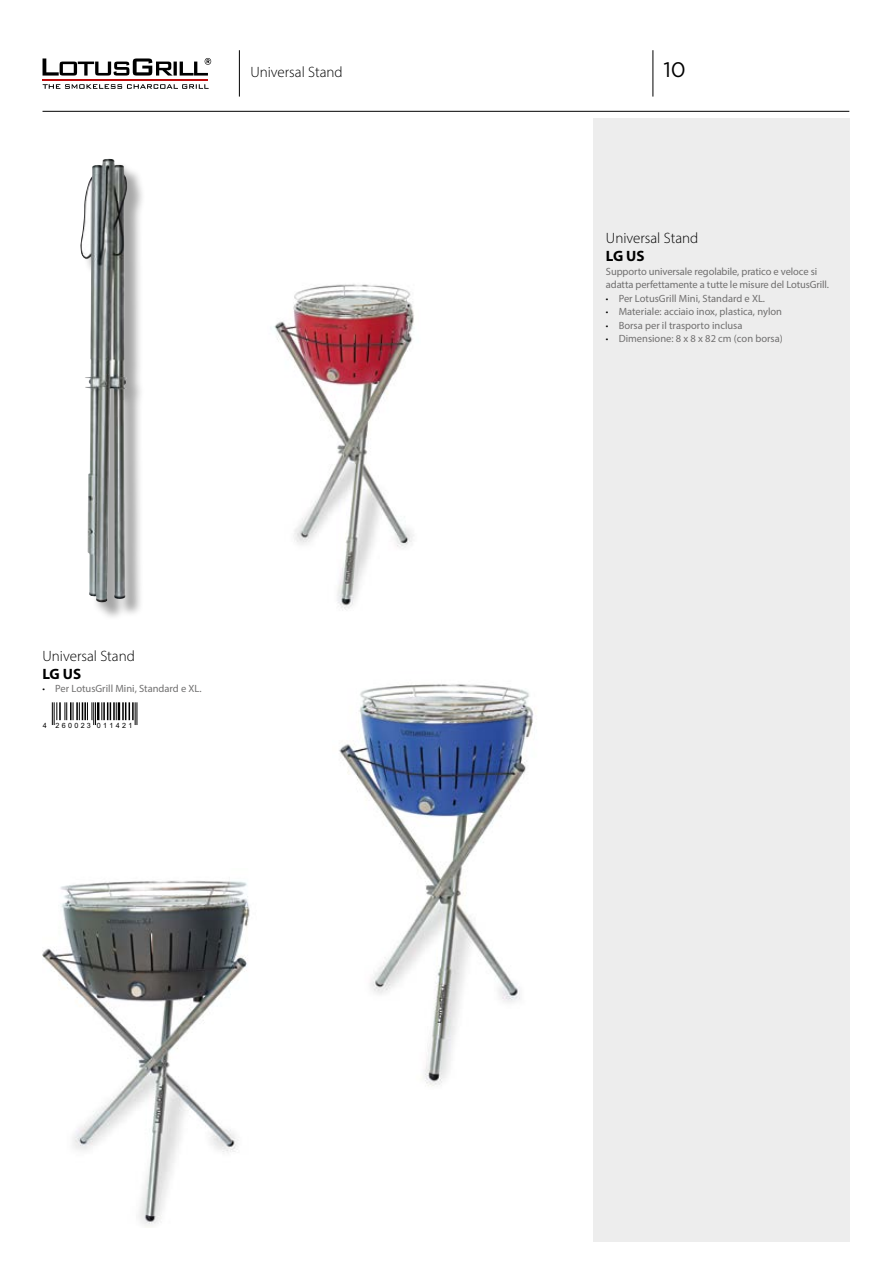
<style>
.page{position:relative;width:893px;height:1263px;background:#fff}
.page>*{position:absolute;margin:0;border:0;box-sizing:border-box;transform-origin:0 0}
.t1{font:21px "Gotham";color:#000}
.t2{font:300 15px "Myriad Pro";color:#000}
.t3{font:700 15px "Myriad Pro";letter-spacing:-.02em;color:#000}
.t4{font:10.5px/13.5px "Myriad Pro";color:#706f6f}
.t5{font:7.2px "Arial";letter-spacing:.32em;color:#000}
.s1{font-weight:300;font-stretch:condensed;color:#000}
</style>
<div class="page">
<hr style="left:43px;top:111px;width:806px;height:1px;background:#000">
<hr style="left:653px;top:50px;width:1px;height:47px;background:#000">
<hr style="left:43px;top:79px;width:165px;height:2px;background:#c00d0e">
<svg style="left:43px;top:84px;width:166px;height:5px"></svg>
<svg style="left:43px;top:58px;width:168px;height:18px"></svg>
<div style="left:593px;top:118px;width:256px;height:1124px;background:#ededed"></div>
<hr style="left:239px;top:50px;width:1px;height:47px;background:#000">
<div style="left:83px;top:161px;width:63px;height:460px;background:#000;opacity:.35"></div>
<img style="left:80px;top:159px;width:47px;height:443px">
<img style="left:274px;top:284px;width:140px;height:326px">
<img style="left:339px;top:684px;width:195px;height:403px">
<img style="left:43px;top:880px;width:207px;height:347px">
<svg style="left:52px;top:702px;width:86px;height:23px"></svg>
<h2 class="t2" style="left:250px;top:63px;width:94px">Universal Stand</h2>
<h1 class="t1" style="left:663px;top:58px;width:24px">10</h1>
<h2 class="t2" style="left:606px;top:229px;width:94px">Universal Stand</h2>
<h2 class="t3" style="left:606px;top:246px;width:40px">LG US</h2>
<p class="t4" style="left:606px;top:264px;width:225px">Supporto universale regolabile, pratico e veloce si adatta perfettamente a tutte le misure del LotusGrill.</p>
<p class="t4" style="left:606px;top:291px;width:161px"><span class="s1">•</span> Per LotusGrill Mini, Standard e XL.</p>
<p class="t4" style="left:606px;top:305px;width:178px"><span class="s1">•</span> Materiale: acciaio inox, plastica, nylon</p>
<p class="t4" style="left:606px;top:318px;width:138px"><span class="s1">•</span> Borsa per il trasporto inclusa</p>
<p class="t4" style="left:606px;top:332px;width:178px"><span class="s1">•</span> Dimensione: 8 x 8 x 82 cm (con borsa)</p>
<h2 class="t2" style="left:43px;top:646px;width:94px">Universal Stand</h2>
<h2 class="t3" style="left:43px;top:664px;width:40px">LG US</h2>
<p class="t4" style="left:43px;top:682px;width:161px"><span class="s1">•</span> Per LotusGrill Mini, Standard e XL.</p>
<p class="t5" style="left:43px;top:720px;width:91px">4 260023 011421</p>
</div>
